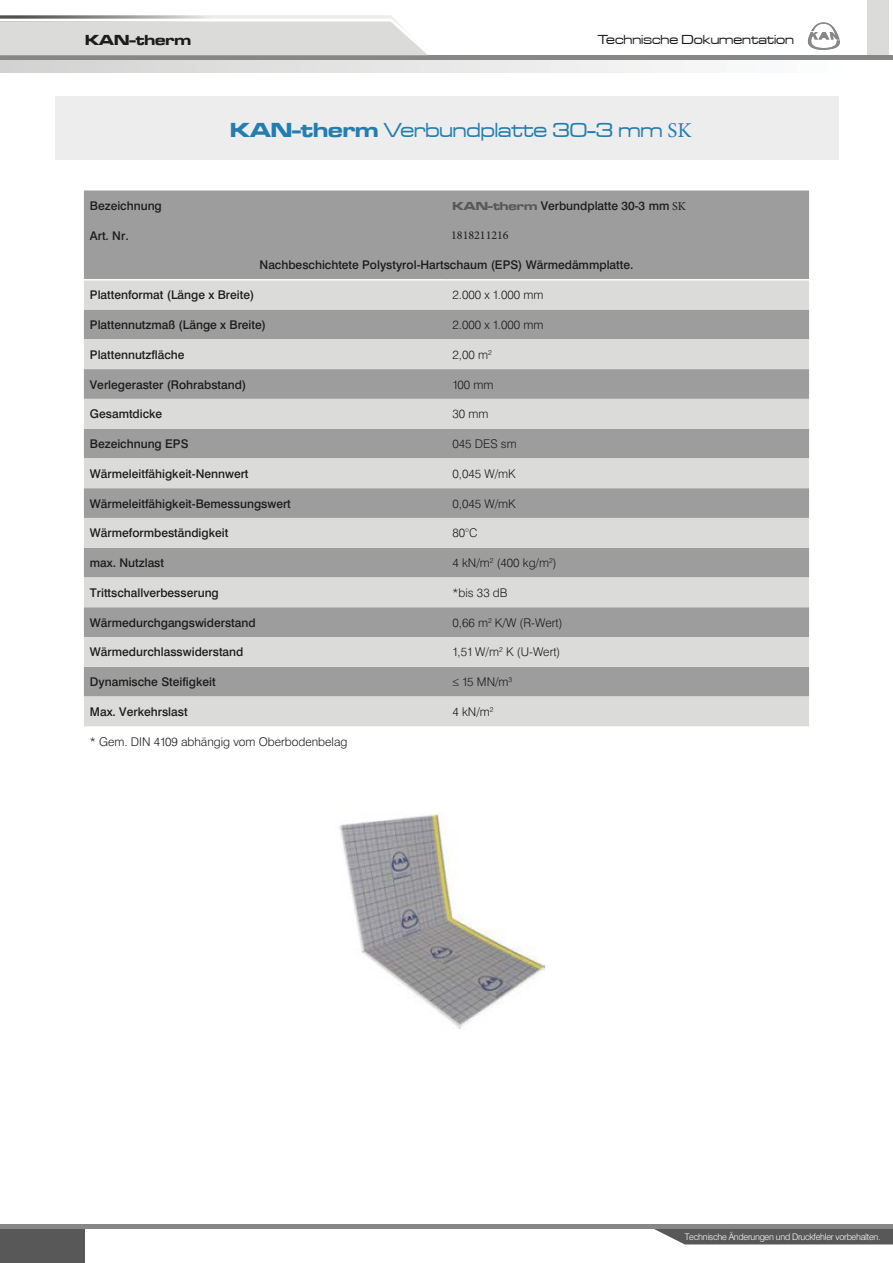
<style>
.page{position:relative;width:893px;height:1263px;background:#fff}
.page>*{position:absolute;margin:0;border:0;box-sizing:border-box;transform-origin:0 0}
.t1{font:21px "Microgramma D Medi Exte";color:#237eaf}
.t2{font:700 expanded 15px "Microgramma D";color:#1c1c1b}
.t3{font:13.5px "Microgramma D Medi Exte";color:#1c1c1b}
.t4{font:12px "Swiss 721 Md AT";color:#1c1c1b}
.t5{font:12px "Swiss 721 Lt AT";color:#1c1c1b}
.t6{font:12px "Minion Pro";color:#1c1c1b}
.t7{font:9px "Swiss 721 Lt AT";letter-spacing:-.03em;color:#fff}
.s1{font-family:"Microgramma D";font-weight:700;font-stretch:expanded}
.s2{font-family:"Minion Pro"}
.s3{font-family:"Microgramma D";font-weight:700;font-stretch:expanded;color:#585858}
</style>
<div class="page">
<div style="left:867px;top:0;width:22px;height:60px;background:#dbdbda"></div>
<svg style="left:0;top:60px;width:684px;height:12px"></svg>
<div style="left:0;top:55px;width:893px;height:5px;background:#878787"></div>
<svg style="left:0;top:15px;width:428px;height:41px;background:#dbdbda"></svg>
<div style="left:0;top:1229px;width:85px;height:34px;background:#585858"></div>
<hr style="left:0;top:1225px;width:893px;height:4px;background:#878787">
<div style="left:654px;top:1229px;width:239px;height:15px;background:#585858"></div>
<svg style="left:808px;top:22px;width:32px;height:28px"></svg>
<div style="left:55px;top:97px;width:783px;height:63px;background:#ededee"></div>
<div style="left:84px;top:190px;width:725px;height:89px;background:#9e9d9d"></div>
<svg style="left:84px;top:281px;width:725px;height:445px;background:#bebebd"></svg>
<img style="left:339px;top:813px;width:207px;height:216px">
<p class="t2" style="left:85px;top:30px;width:108px">KAN-therm</p>
<p class="t3" style="left:598px;top:31px;width:198px">Technische Dokumentation</p>
<h1 class="t1" style="left:230px;top:116px;width:463px"><span class="s1">KAN-therm</span> Verbundplatte 30-3 mm <span class="s2">SK</span></h1>
<p class="t4" style="left:90px;top:199px;width:73px">Bezeichnung</p>
<p class="t4" style="left:452px;top:199px;width:235px"><span class="s3">KAN-therm</span> Verbundplatte 30-3 mm <span class="s2">SK</span></p>
<p class="t4" style="left:90px;top:228px;width:40px">Art. Nr.</p>
<p class="t6" style="left:451px;top:227px;width:59px">1818211216</p>
<p class="t4" style="left:260px;top:258px;width:375px">Nachbeschichtete Polystyrol-Hartschaum (EPS) Wärmedämmplatte.</p>
<p class="t4" style="left:90px;top:288px;width:166px">Plattenformat (Länge x Breite)</p>
<p class="t5" style="left:452px;top:288px;width:93px">2.000 x 1.000 mm</p>
<p class="t4" style="left:90px;top:318px;width:178px">Plattennutzmaß (Länge x Breite)</p>
<p class="t5" style="left:452px;top:318px;width:93px">2.000 x 1.000 mm</p>
<p class="t4" style="left:90px;top:347px;width:96px">Plattennutzfläche</p>
<p class="t5" style="left:452px;top:347px;width:41px">2,00 m<sup>2</sup></p>
<p class="t4" style="left:90px;top:377px;width:158px">Verlegeraster (Rohrabstand)</p>
<p class="t5" style="left:452px;top:377px;width:43px">100 mm</p>
<p class="t4" style="left:90px;top:407px;width:74px">Gesamtdicke</p>
<p class="t5" style="left:452px;top:407px;width:37px">30 mm</p>
<p class="t4" style="left:90px;top:437px;width:100px">Bezeichnung EPS</p>
<p class="t5" style="left:452px;top:437px;width:66px">045 DES sm</p>
<p class="t4" style="left:90px;top:466px;width:160px">Wärmeleitfähigkeit-Nennwert</p>
<p class="t5" style="left:452px;top:466px;width:65px">0,045 W/mK</p>
<p class="t4" style="left:90px;top:496px;width:202px">Wärmeleitfähigkeit-Bemessungswert</p>
<p class="t5" style="left:452px;top:496px;width:65px">0,045 W/mK</p>
<p class="t4" style="left:90px;top:526px;width:140px">Wärmeformbeständigkeit</p>
<p class="t5" style="left:452px;top:526px;width:27px">80°C</p>
<p class="t4" style="left:90px;top:556px;width:76px">max. Nutzlast</p>
<p class="t5" style="left:452px;top:556px;width:106px">4 kN/m<sup>2</sup> (400 kg/m<sup>2</sup>)</p>
<p class="t4" style="left:90px;top:586px;width:130px">Trittschallverbesserung</p>
<p class="t5" style="left:452px;top:585px;width:57px">*bis 33 dB</p>
<p class="t4" style="left:90px;top:615px;width:167px">Wärmedurchgangswiderstand</p>
<p class="t5" style="left:452px;top:615px;width:112px">0,66 m<sup>2</sup> K/W (R-Wert)</p>
<p class="t4" style="left:90px;top:645px;width:155px">Wärmedurchlasswiderstand</p>
<p class="t5" style="left:452px;top:645px;width:109px">1,51 W/m<sup>2</sup> K (U-Wert)</p>
<p class="t4" style="left:90px;top:675px;width:127px">Dynamische Steifigkeit</p>
<p class="t5" style="left:452px;top:675px;width:61px">≤ 15 MN/m<sup>3</sup></p>
<p class="t4" style="left:90px;top:705px;width:99px">Max. Verkehrslast</p>
<p class="t5" style="left:452px;top:704px;width:43px">4 kN/m<sup>2</sup></p>
<p class="t5" style="left:90px;top:734px;width:259px">* Gem. DIN 4109 abhängig vom Oberbodenbelag</p>
<p class="t7" style="left:685px;top:1232px;width:197px">Technische Änderungen und Druckfehler vorbehalten.</p>
</div>
